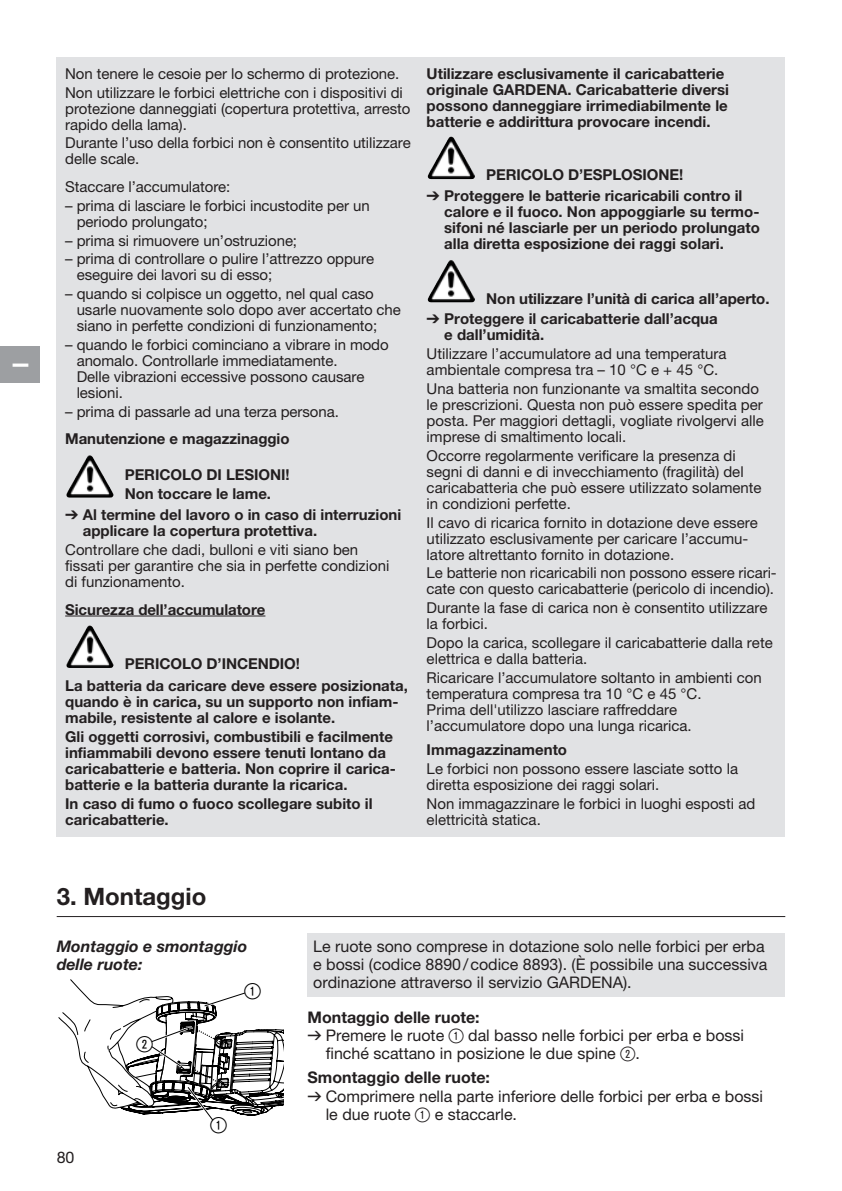
<style>
.page{position:relative;width:842px;height:1191px;background:#fff}
.page>*{position:absolute;margin:0;border:0;box-sizing:border-box;transform-origin:0 0}
.t1{font:700 24px "GARDENA Pro";color:#231f20}
.t2{font:22px "Ziffernim Kreisund Quadrat BQ";color:#000}
.t3{font:22px "GARDENA Pro Bo Cond";color:#fff}
.t4{font:16px/18.4px "GARDENA Pro";color:#231f20}
.t5{font:700 16px "GARDENA Pro";color:#231f20}
.t6{font:italic 700 16px/18.4px "GARDENA Pro";color:#231f20}
.t7{font:15px/16px "GARDENA Pro";color:#231f20}
.t8{font:700 15px/16px "GARDENA Pro";color:#231f20}
.s1{font-family:"Formdruck";font-weight:400}
.s2{font-family:"Formdruck"}
.s3{font-family:"Ziffernim Kreisund Quadrat BQ";font-size:20px}
</style>
<div class="page">
<div style="left:0;top:346px;width:40px;height:37px;background:#9d9fa2"></div>
<div style="left:57px;top:57px;width:728px;height:779px;background:#e1e2e4"></div>
<hr style="left:65px;top:615px;width:200px;height:1px;background:#231f20">
<img style="left:68px;top:455px;width:21px;height:36px">
<img style="left:68px;top:625px;width:21px;height:36px">
<img style="left:427px;top:137px;width:48px;height:42px">
<img style="left:427px;top:260px;width:48px;height:42px">
<div style="left:308px;top:933px;width:477px;height:64px;background:#e1e2e4"></div>
<hr style="left:57px;top:916px;width:728px;height:1px;background:#231f20">
<svg style="left:58px;top:979px;width:225px;height:142px"></svg>
<h2 class="t3" style="left:7px;top:367px;width:7px;rotate:-90deg">I</h2>
<p class="t7" style="left:65px;top:64px;width:339px;line-height:18.8px">Non tenere le cesoie per lo schermo di protezione.<br>Non utilizzare le forbici elettriche con i dispositivi di</p>
<p class="t7" style="left:65px;top:100px;width:347px">protezione danneggiati (copertura protettiva, arresto rapido della lama).</p>
<p class="t7" style="left:65px;top:135px;width:347px">Durante l’uso della forbici non è consentito utilizzare delle scale.</p>
<p class="t7" style="left:65px;top:178px;width:167px">Staccare l’accumulatore:</p>
<p class="t7" style="left:77px;top:197px;width:294px;text-indent:-12px">– prima di lasciare le forbici incustodite per un periodo prolungato;</p>
<p class="t7" style="left:65px;top:232px;width:233px">– prima si rimuovere un’ostruzione;</p>
<p class="t7" style="left:77px;top:251px;width:299px;text-indent:-12px">– prima di controllare o pulire l’attrezzo oppure eseguire dei lavori su di esso;</p>
<p class="t7" style="left:77px;top:286px;width:326px;text-indent:-12px">– quando si colpisce un oggetto, nel qual caso usarle nuovamente solo dopo aver accertato che siano in perfette condizioni di funzionamento;</p>
<p class="t7" style="left:77px;top:336px;width:313px;text-indent:-12px">– quando le forbici cominciano a vibrare in modo anomalo. Controllarle immediatamente.<br>Delle vibrazioni eccessive possono causare lesioni.</p>
<p class="t7" style="left:65px;top:403px;width:275px">– prima di passarle ad una terza persona.</p>
<p class="t8" style="left:65px;top:431px;width:226px">Manutenzione e magazzinaggio</p>
<p class="t8" style="left:125px;top:465px;width:166px;line-height:18.8px">PERICOLO DI LESIONI!<br>Non toccare le lame.</p>
<p class="t8" style="left:83px;top:506px;width:320px;text-indent:-18px"><span class="s1">V</span> Al termine del lavoro o in caso di interruzioni applicare la copertura protettiva.</p>
<p class="t7" style="left:65px;top:541px;width:326px">Controllare che dadi, bulloni e viti siano ben fissati per garantire che sia in perfette condizioni di funzionamento.</p>
<p class="t8" style="left:65px;top:601px;width:202px">Sicurezza dell’accumulatore</p>
<p class="t8" style="left:65px;top:652px;width:344px;line-height:21.6px;text-indent:60px">PERICOLO D’INCENDIO!<br>La batteria da caricare deve essere posizionata,</p>
<p class="t8" style="left:65px;top:693px;width:335px">quando è in carica, su un supporto non infiam&shy;mabile, resistente al calore e isolante.</p>
<p class="t8" style="left:65px;top:728px;width:332px">Gli oggetti corrosivi, combustibili e facilmente infiammabili devono essere tenuti lontano da caricabatterie e batteria. Non coprire il carica&shy;batterie e la batteria durante la ricarica.</p>
<p class="t8" style="left:65px;top:795px;width:309px">In caso di fumo o fuoco scollegare subito il caricabatterie.</p>
<p class="t8" style="left:427px;top:65px;width:304px">Utilizzare esclusivamente il caricabatterie originale GARDENA. Caricabatterie diversi possono danneggiare irrimediabilmente le batterie e addirittura provocare incendi.</p>
<p class="t8" style="left:427px;top:164px;width:317px;line-height:20.6px;text-align:center">PERICOLO D’ESPLOSIONE!<br><span class="s1">V</span> Proteggere le batterie ricaricabili contro il</p>
<p class="t8" style="left:444px;top:203px;width:317px">calore e il fuoco. Non appoggiarle su termo&shy;sifoni né lasciarle per un periodo prolungato alla diretta esposizione dei raggi solari.</p>
<p class="t8" style="left:427px;top:287px;width:344px;line-height:20.6px;text-indent:60px">Non utilizzare l’unità di carica all’aperto.<br><span class="s1">V</span> Proteggere il caricabatterie dall’acqua</p>
<p class="t8" style="left:444px;top:326px;width:101px">e dall’umidità.</p>
<p class="t7" style="left:427px;top:345px;width:302px">Utilizzare l’accumulatore ad una temperatura ambientale compresa tra – 10 °C e + 45 °C.</p>
<p class="t7" style="left:427px;top:380px;width:339px">Una batteria non funzionante va smaltita secondo le prescrizioni. Questa non può essere spedita per posta. Per maggiori dettagli, vogliate rivolgervi alle imprese di smaltimento locali.</p>
<p class="t7" style="left:427px;top:447px;width:336px">Occorre regolarmente verificare la presenza di segni di danni e di invecchiamento (fragilità) del caricabatteria che può essere utilizzato solamente in condizioni perfette.</p>
<p class="t7" style="left:427px;top:514px;width:333px">Il cavo di ricarica fornito in dotazione deve essere utilizzato esclusivamente per caricare l’accumu&shy;latore altrettanto fornito in dotazione.</p>
<p class="t7" style="left:427px;top:565px;width:352px">Le batterie non ricaricabili non possono essere ricari&shy;cate con questo caricabatterie (pericolo di incendio).</p>
<p class="t7" style="left:427px;top:600px;width:342px">Durante la fase di carica non è consentito utilizzare la forbici.</p>
<p class="t7" style="left:427px;top:634px;width:348px">Dopo la carica, scollegare il caricabatterie dalla rete elettrica e dalla batteria.</p>
<p class="t7" style="left:427px;top:669px;width:337px">Ricaricare l’accumulatore soltanto in ambienti con temperatura compresa tra 10 °C e 45 °C.<br>Prima dell'utilizzo lasciare raffreddare l’accumulatore dopo una lunga ricarica.</p>
<p class="t8" style="left:427px;top:741px;width:142px">Immagazzinamento</p>
<p class="t7" style="left:427px;top:760px;width:313px">Le forbici non possono essere lasciate sotto la diretta esposizione dei raggi solari.</p>
<p class="t7" style="left:427px;top:795px;width:330px">Non immagazzinare le forbici in luoghi esposti ad elettricità statica.</p>
<h1 class="t1" style="left:57px;top:881px;width:151px">3. Montaggio</h1>
<p class="t6" style="left:57px;top:936px;width:192px">Montaggio e smontaggio delle ruote:</p>
<p class="t4" style="left:57px;top:1147px;width:19px">80</p>
<h2 class="t2" style="left:137px;top:1031px;width:18px">2</h2>
<h2 class="t2" style="left:244px;top:978px;width:18px">1</h2>
<h2 class="t2" style="left:210px;top:1112px;width:18px">1</h2>
<p class="t4" style="left:313px;top:936px;width:456px">Le ruote sono comprese in dotazione solo nelle forbici per erba e bossi (codice 8890/codice 8893). (È possibile una successiva ordinazione attraverso il servizio GARDENA).</p>
<p class="t5" style="left:308px;top:1007px;width:174px">Montaggio delle ruote:</p>
<p class="t4" style="left:308px;top:1025px;width:438px"><span class="s2">v</span> Premere le ruote <span class="s3">1</span> dal basso nelle forbici per erba e bossi</p>
<p class="t4" style="left:326px;top:1044px;width:315px">finché scattano in posizione le due spine <span class="s3">2</span>.</p>
<p class="t5" style="left:308px;top:1067px;width:184px">Smontaggio delle ruote:</p>
<p class="t4" style="left:308px;top:1086px;width:457px"><span class="s2">v</span> Comprimere nella parte inferiore delle forbici per erba e bossi</p>
<p class="t4" style="left:326px;top:1105px;width:193px">le due ruote <span class="s3">1</span> e staccarle.</p>
</div>
